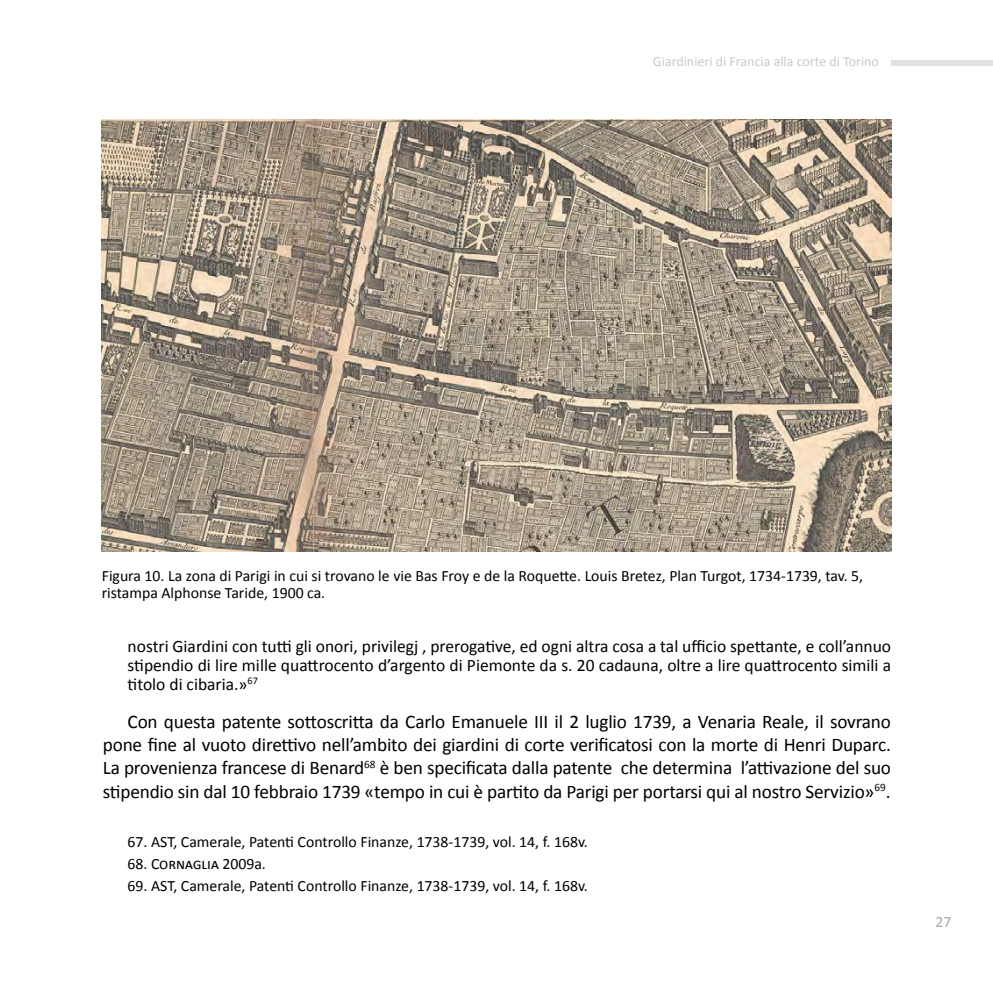
<style>
.page{position:relative;width:993px;height:993px;background:#fff}
.page>*{position:absolute;margin:0;border:0;box-sizing:border-box;transform-origin:0 0}
.t1{font:19.25px/23.1px "Calibri";letter-spacing:-.01em;color:#000;text-align:justify}
.t2{font:17.5px/18.9px "Calibri";color:#000;text-align:justify}
.t3{font:15.75px/17.2px "Calibri";color:#000}
.t4{font:15.75px "Calibri";color:#a9abae}
.t5{font:14px "Calibri";color:#c9c9c9}
</style>
<div class="page">
<div style="left:890px;top:61px;width:102px;height:5px;background:#e1e1e1"></div>
<img style="left:102px;top:119px;width:788px;height:432px">
<p class="t5" style="left:652px;top:53px;width:227px">Giardinieri di Francia alla corte di Torino</p>
<p class="t3" style="left:102px;top:566px;width:762px">Figura 10. La zona di Parigi in cui si trovano le vie Bas Froy e de la Roquette. Louis Bretez, Plan Turgot, 1734-1739, tav. 5, ristampa Alphonse Taride, 1900 ca.</p>
<p class="t2" style="left:127px;top:636px;width:764px">nostri Giardini con tutti gli onori, privilegj , prerogative, ed ogni altra cosa a tal ufficio spettante, e coll’annuo stipendio di lire mille quattrocento d’argento di Piemonte da s. 20 cadauna, oltre a lire quattrocento simili a titolo di cibaria.»<sup>67</sup></p>
<p class="t1" style="left:103px;top:709px;width:789px;text-indent:25px">Con questa patente sottoscritta da Carlo Emanuele III il 2 luglio 1739, a Venaria Reale, il sovrano pone fine al vuoto direttivo nell’ambito dei giardini di corte verificatosi con la morte di Henri Duparc.<br>La provenienza francese di Benard<sup>68</sup> è ben specificata dalla patente che determina l’attivazione del suo stipendio sin dal 10 febbraio 1739 «tempo in cui è partito da Parigi per portarsi qui al nostro Servizio»<sup>69</sup>.</p>
<p class="t3" style="left:127px;top:832px;width:461px">67. AST, Camerale, Patenti Controllo Finanze, 1738-1739, vol. 14, f. 168v.</p>
<p class="t3" style="left:127px;top:854px;width:140px">68. Cornaglia 2009a.</p>
<p class="t3" style="left:127px;top:876px;width:461px">69. AST, Camerale, Patenti Controllo Finanze, 1738-1739, vol. 14, f. 168v.</p>
<p class="t4" style="left:935px;top:911px;width:17px">27</p>
</div>
